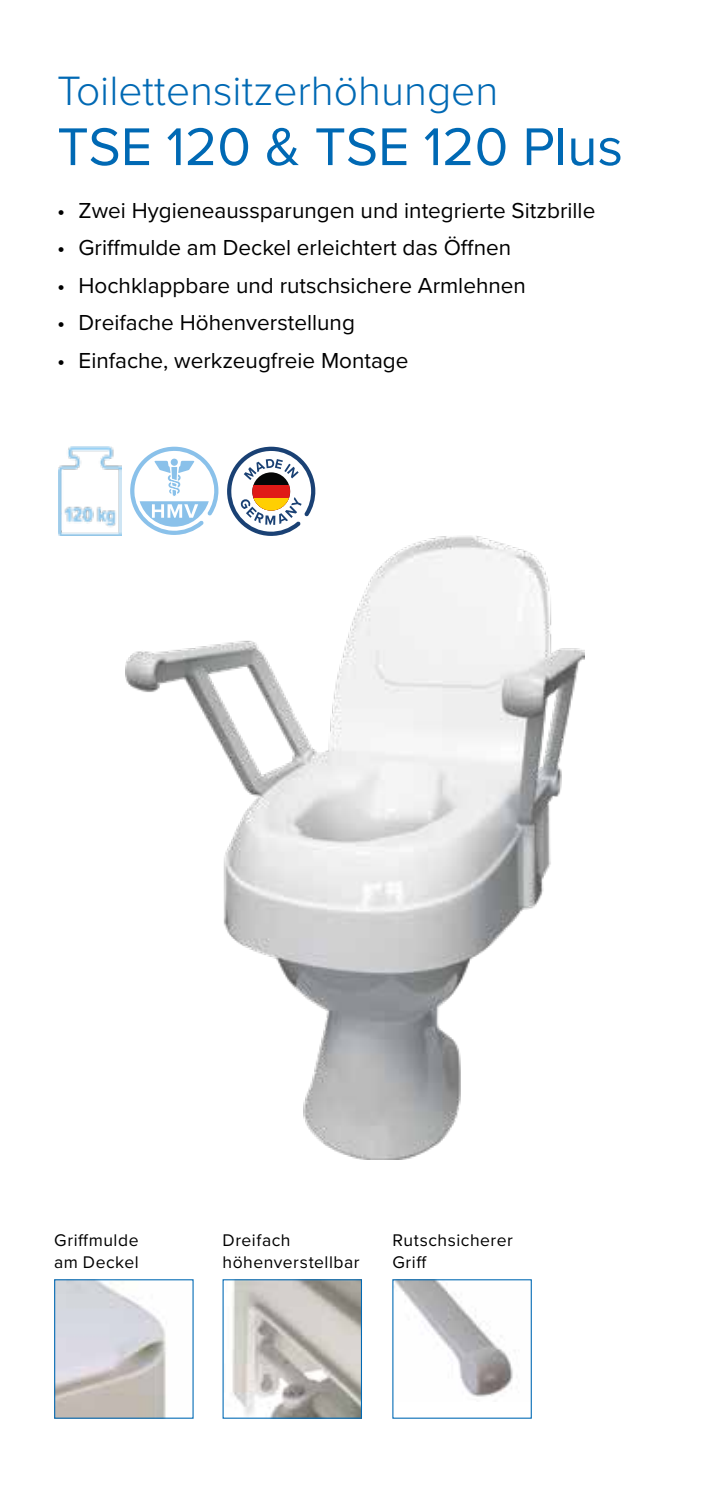
<style>
.page{position:relative;width:702px;height:1489px;background:#fff}
.page>*{position:absolute;margin:0;border:0;box-sizing:border-box;transform-origin:0 0}
.t1{font:55px "Proxima Nova";color:#0069b4}
.t2{font:300 42.5px "Proxima Nova";color:#0069b4}
.t3{font:22.5px "Proxima Nova";color:#000}
.t4{font:17.5px/22.5px "Proxima Nova";letter-spacing:.03em;color:#000}
</style>
<div class="page">
<img style="left:126px;top:535px;width:458px;height:624px">
<img style="left:58px;top:446px;width:63px;height:89px">
<svg style="left:130px;top:446px;width:88px;height:89px"></svg>
<svg style="left:227px;top:446px;width:88px;height:89px"></svg>
<img style="left:56px;top:1281px;width:110px;height:135px">
<div style="left:54px;top:1279px;width:139px;height:139px;border:1px solid #0069b4"></div>
<img style="left:232px;top:1281px;width:128px;height:135px">
<div style="left:222px;top:1279px;width:140px;height:139px;border:1px solid #0069b4"></div>
<img style="left:394px;top:1281px;width:119px;height:116px">
<h2 class="t2" style="left:57px;top:59px;width:442px">Toilettensitzerhöhungen</h2>
<h1 class="t1" style="left:57px;top:106px;width:567px">TSE 120 &amp; TSE 120 Plus</h1>
<p class="t3" style="left:57px;top:193px;width:539px">• Zwei Hygieneaussparungen und integrierte Sitzbrille</p>
<p class="t3" style="left:57px;top:231px;width:455px">• Griffmulde am Deckel erleichtert das Öffnen</p>
<p class="t3" style="left:57px;top:268px;width:470px">• Hochklappbare und rutschsichere Armlehnen</p>
<p class="t3" style="left:57px;top:306px;width:299px">• Dreifache Höhenverstellung</p>
<p class="t3" style="left:57px;top:343px;width:353px">• Einfache, werkzeugfreie Montage</p>
<p class="t4" style="left:54px;top:1227px;width:86px">Griffmulde am Deckel</p>
<p class="t4" style="left:222px;top:1227px;width:138px">Dreifach höhenverstellbar</p>
<p class="t4" style="left:392px;top:1227px;width:122px">Rutschsicherer<br>Griff</p>
</div>
